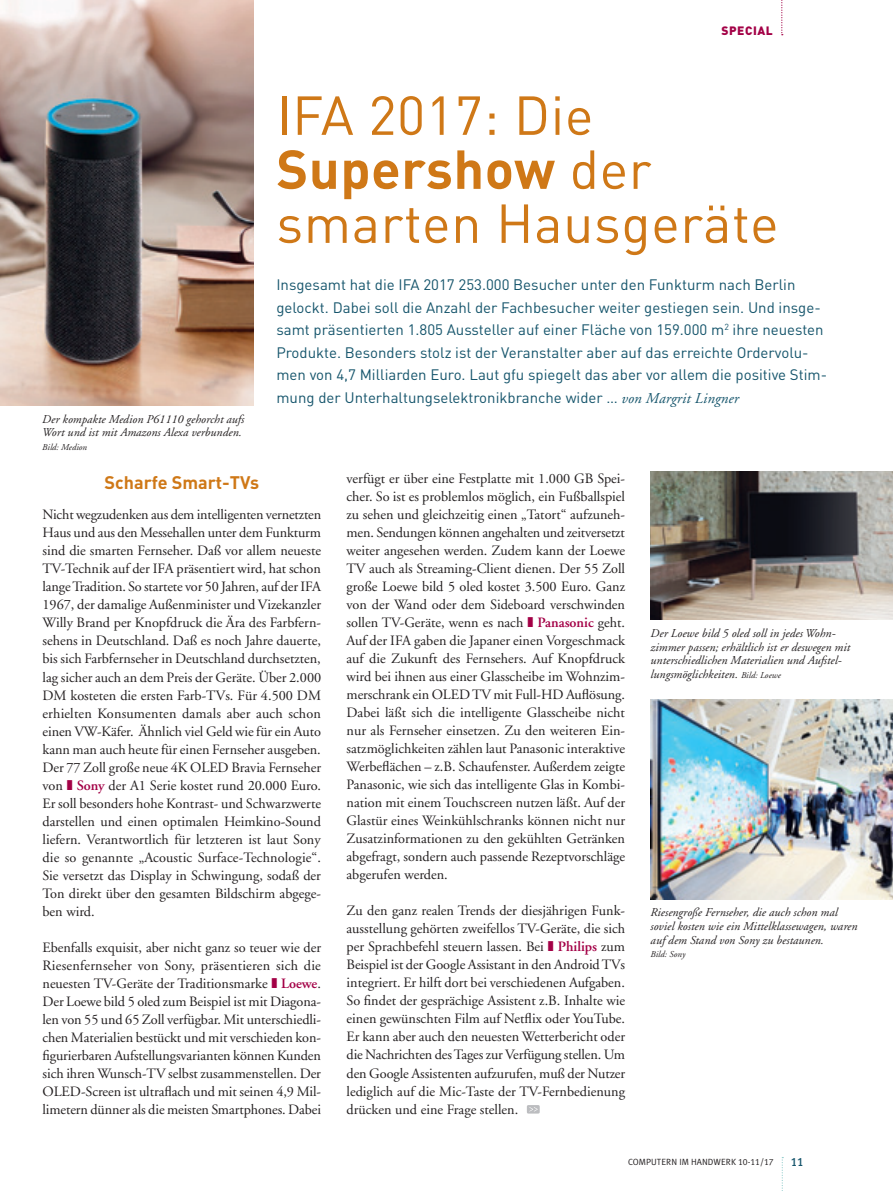
<style>
.page{position:relative;width:893px;height:1191px;background:#fff}
.page>*{position:absolute;margin:0;border:0;box-sizing:border-box;transform-origin:0 0}
._1_Artikelhead{font:54px/54px "DINOT";letter-spacing:.01em;color:#cf7817}
._3_Sub_med__mittelgr{font:700 18px "DINOT";color:#cf7817}
._2_Einleitung_10_pt{font:15px/22.5px "DINOT";color:#16556c}
._3_Fließtext{font:14.25px/18px "Adobe Garamond LT";color:#231f20;text-align:justify}
._4_Bildlegende{font:italic 12px/13.5px "Adobe Garamond LT";letter-spacing:.005em;color:#231f20}
._2_Einleitung_10_pt-2{font:900 12px "DINOT";letter-spacing:.05em;color:#a30146}
._3_Fließtext-2{font:12px "Meta Plus Medium Caps";color:#16556c}
._2_Einleitung_10_pt-3{font:9px "Meta Plus Normal Caps";color:#231f20}
._4_Bildlegende-2{font:italic 9px "Adobe Garamond LT";letter-spacing:.005em;color:#231f20}
.s1{font-weight:700}
.s2{font-family:"Adobe Garamond LT";font-style:italic}
.s3{color:#a30146}
.s4{font-weight:600;color:#a30146}
.s5{font-size:9px}
</style>
<div class="page">
<svg style="left:782px;top:1157px;width:1px;height:34px"></svg>
<svg style="left:781px;top:0;width:2px;height:35px"></svg>
<img style="left:651px;top:472px;width:242px;height:147px">
<img style="left:651px;top:699px;width:242px;height:200px">
<img style="left:0;top:0;width:254px;height:405px">
<div style="left:527px;top:1105px;width:13px;height:8px;background:#bcbdc0;border-radius:2px"></div>
<svg style="left:529px;top:1107px;width:9px;height:4px"></svg>
<p class="_2_Einleitung_10_pt-2" style="left:721px;top:22px;width:53px">SPECIAL</p>
<p class="_1_Artikelhead" style="left:276px;top:86px;width:504px">IFA 2017: Die<br><span class="s1">Supershow</span> der smarten Hausgeräte</p>
<p class="_4_Bildlegende" style="left:42px;top:412px;width:203px">Der kompakte Medion P61110 gehorcht aufs<br>Wort und ist mit Amazons Alexa verbunden.</p>
<p class="_4_Bildlegende-2" style="left:42px;top:441px;width:46px">Bild: Medion</p>
<p class="_2_Einleitung_10_pt" style="left:276px;top:273px;width:552px">Insgesamt hat die IFA 2017 253.000 Besucher unter den Funkturm nach Berlin gelockt. Dabei soll die Anzahl der Fachbesucher weiter gestiegen sein. Und insge&shy;samt präsentierten 1.805 Aussteller auf einer Fläche von 159.000 m<sup>2</sup> ihre neuesten Produkte. Besonders stolz ist der Veranstalter aber auf das erreichte Ordervolu&shy;men von 4,7 Milliarden Euro. Laut gfu spiegelt das aber vor allem die positive Stim&shy;mung der Unterhaltungselektronikbranche wider … <span class="s2">von Margrit Lingner</span></p>
<p class="_3_Sub_med__mittelgr" style="left:105px;top:471px;width:156px">Scharfe Smart-TVs</p>
<p class="_3_Fließtext" style="left:43px;top:506px;width:280px">Nicht wegzudenken aus dem intelligenten vernetzten Haus und aus den Messehallen unter dem Funkturm sind die smarten Fernseher. Daß vor allem neueste TV-Technik auf der IFA präsentiert wird, hat schon lange Tradition. So startete vor 50 Jahren, auf der IFA 1967, der damalige Außenminister und Vizekanzler Willy Brand per Knopfdruck die Ära des Farbfern&shy;sehens in Deutschland. Daß es noch Jahre dauerte, bis sich Farbfernseher in Deutschland durchsetzten, lag sicher auch an dem Preis der Geräte. Über 2.000<br>DM kosteten die ersten Farb-TVs. Für 4.500 DM erhielten Konsumenten damals aber auch schon einen VW-Käfer. Ähnlich viel Geld wie für ein Auto kann man auch heute für einen Fernseher ausgeben.<br>Der 77 Zoll große neue 4K OLED Bravia Fernseher von <span class="s3">❚</span> <span class="s4">Sony</span> der A1 Serie kostet rund 20.000 Euro.<br>Er soll besonders hohe Kontrast- und Schwarzwerte darstellen und einen optimalen Heimkino-Sound liefern. Verantwortlich für letzteren ist laut Sony die so genannte „Acoustic Surface-Technologie“.<br>Sie versetzt das Display in Schwingung, sodaß der Ton direkt über den gesamten Bildschirm abgege&shy;ben wird.</p>
<p class="_3_Fließtext" style="left:43px;top:938px;width:280px">Ebenfalls exquisit, aber nicht ganz so teuer wie der Riesenfernseher von Sony, präsentieren sich die neuesten TV-Geräte der Traditionsmarke <span class="s3">❚</span> <span class="s4">Loewe</span>.<br>Der Loewe bild 5 oled zum Beispiel ist mit Diagona&shy;len von 55 und 65 Zoll verfügbar. Mit unterschiedli&shy;chen Materialien bestückt und mit verschieden kon&shy;figurierbaren Aufstellungsvarianten können Kunden sich ihren Wunsch-TV selbst zusammenstellen. Der OLED-Screen ist ultraflach und mit seinen 4,9 Mil&shy;limetern dünner als die meisten Smartphones. Dabei</p>
<p class="_3_Fließtext" style="left:347px;top:470px;width:280px">verfügt er über eine Festplatte mit 1.000 GB Spei&shy;cher. So ist es problemlos möglich, ein Fußballspiel zu sehen und gleichzeitig einen „Tatort“ aufzuneh&shy;men. Sendungen können angehalten und zeitversetzt weiter angesehen werden. Zudem kann der Loewe TV auch als Streaming-Client dienen. Der 55 Zoll große Loewe bild 5 oled kostet 3.500 Euro. Ganz von der Wand oder dem Sideboard verschwinden sollen TV-Geräte, wenn es nach <span class="s3">❚</span> <span class="s4">Panasonic</span> geht.<br>Auf der IFA gaben die Japaner einen Vorgeschmack auf die Zukunft des Fernsehers. Auf Knopfdruck wird bei ihnen aus einer Glasscheibe im Wohnzim&shy;merschrank ein OLED TV mit Full-HD Auflösung.<br>Dabei läßt sich die intelligente Glasscheibe nicht nur als Fernseher einsetzen. Zu den weiteren Ein&shy;satzmöglichkeiten zählen laut Panasonic interaktive Werbeflächen – z.B. Schaufenster. Außerdem zeigte Panasonic, wie sich das intelligente Glas in Kombi&shy;nation mit einem Touchscreen nutzen läßt. Auf der Glastür eines Weinkühlschranks können nicht nur Zusatzinformationen zu den gekühlten Getränken abgefragt, sondern auch passende Rezeptvorschläge abgerufen werden.</p>
<p class="_3_Fließtext" style="left:347px;top:902px;width:280px">Zu den ganz realen Trends der diesjährigen Funk&shy;ausstellung gehörten zweifellos TV-Geräte, die sich per Sprachbefehl steuern lassen. Bei <span class="s3">❚</span> <span class="s4">Philips</span> zum Beispiel ist der Google Assistant in den Android TVs integriert. Er hilft dort bei verschiedenen Aufgaben.<br>So findet der gesprächige Assistent z.B. Inhalte wie einen gewünschten Film auf Netflix oder YouTube.<br>Er kann aber auch den neuesten Wetterbericht oder die Nachrichten des Tages zur Verfügung stellen. Um den Google Assistenten aufzurufen, muß der Nutzer lediglich auf die Mic-Taste der TV-Fernbedienung drücken und eine Frage stellen.</p>
<p class="_4_Bildlegende" style="left:651px;top:626px;width:201px">Der Loewe bild 5 oled soll in jedes Wohn&shy;zimmer passen; erhältlich ist er deswegen mit unterschiedlichen Materialien und Aufstel&shy;lungsmöglichkeiten. <span class="s5">Bild: Loewe</span></p>
<p class="_4_Bildlegende" style="left:651px;top:906px;width:208px">Riesengroße Fernseher, die auch schon mal soviel kosten wie ein Mittelklassewagen, waren auf dem Stand von Sony zu bestaunen.</p>
<p class="_4_Bildlegende-2" style="left:651px;top:948px;width:36px">Bild: Sony</p>
<p class="_2_Einleitung_10_pt-3" style="left:628px;top:1157px;width:147px">COMPUTERN IM HANDWERK 10-11/17</p>
<p class="_3_Fließtext-2" style="left:791px;top:1154px;width:14px">11</p>
</div>
